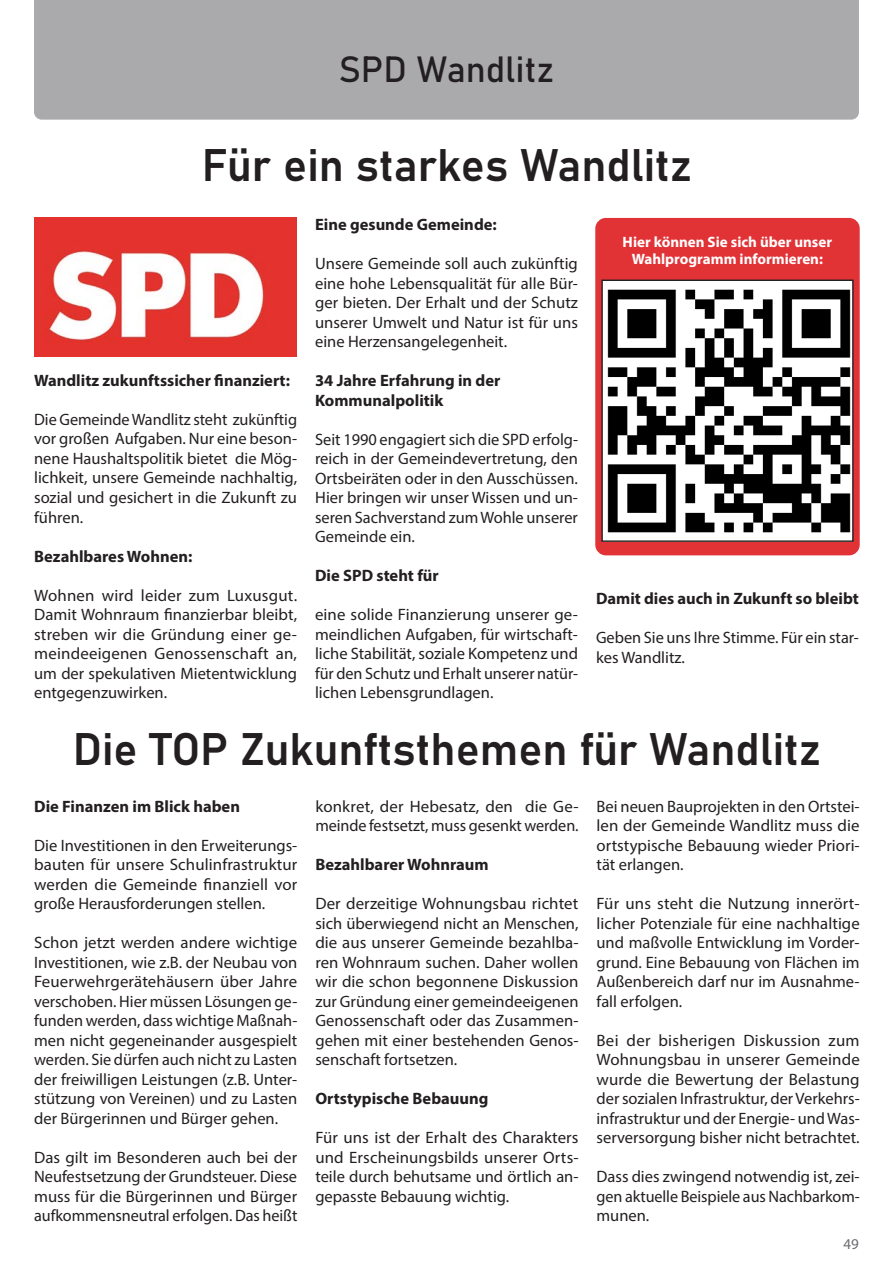
<style>
.page{position:relative;width:893px;height:1263px;background:#fff}
.page>*{position:absolute;margin:0;border:0;box-sizing:border-box;transform-origin:0 0}
.Überschrift_Light{font:45px "Bahnschrift";color:#231f20}
.Title___Tip{font:36px "Bahnschrift";color:#231f20}
.Blocksatz_Zwei{font:16.5px/19.5px "Myriad Pro";color:#231f20;text-align:justify}
.Blocksatz_Zwei-2{font:700 16.5px "Myriad Pro";color:#231f20}
.Blocksatz_Zwei-3{font:700 15px "Myriad Pro";color:#fff}
.t1{font:15px "Myriad Pro";color:#6c6d70}
</style>
<div class="page">
<div style="left:596px;top:219px;width:263px;height:336px;background:#e13336;border-radius:10px"></div>
<div style="left:595px;top:218px;width:265px;height:337px;border:2px solid #e13336;border-radius:10px"></div>
<div style="left:34px;top:0;width:825px;height:120px;background:#aaaaac"></div>
<img style="left:34px;top:218px;width:262px;height:139px">
<img style="left:603px;top:282px;width:249px;height:258px">
<div style="left:601px;top:280px;width:253px;height:262px;border:1px solid #231f20"></div>
<p class="Title___Tip" style="left:339px;top:42px;width:217px">SPD Wandlitz</p>
<p class="Überschrift_Light" style="left:202px;top:131px;width:492px">Für ein starkes Wandlitz</p>
<p class="Blocksatz_Zwei-2" style="left:34px;top:370px;width:257px">Wandlitz zukunftssicher finanziert:</p>
<p class="Blocksatz_Zwei" style="left:34px;top:409px;width:264px">Die Gemeinde Wandlitz steht zukünftig vor großen Aufgaben. Nur eine beson&shy;nene Haushaltspolitik bietet die Mög&shy;lichkeit, unsere Gemeinde nachhaltig, sozial und gesichert in die Zukunft zu führen.</p>
<p class="Blocksatz_Zwei-2" style="left:34px;top:545px;width:160px">Bezahlbares Wohnen:</p>
<p class="Blocksatz_Zwei" style="left:34px;top:585px;width:265px">Wohnen wird leider zum Luxusgut.<br>Damit Wohnraum finanzierbar bleibt, streben wir die Gründung einer ge&shy;meindeeigenen Genossenschaft an, um der spekulativen Mietentwicklung entgegenzuwirken.</p>
<p class="Blocksatz_Zwei-2" style="left:315px;top:214px;width:183px">Eine gesunde Gemeinde:</p>
<p class="Blocksatz_Zwei" style="left:315px;top:254px;width:264px">Unsere Gemeinde soll auch zukünftig eine hohe Lebensqualität für alle Bür&shy;ger bieten. Der Erhalt und der Schutz unserer Umwelt und Natur ist für uns eine Herzensangelegenheit.</p>
<p class="Blocksatz_Zwei-2" style="left:315px;top:370px;width:187px">34 Jahre Erfahrung in der</p>
<p class="Blocksatz_Zwei-2" style="left:315px;top:389px;width:130px">Kommunalpolitik</p>
<p class="Blocksatz_Zwei" style="left:315px;top:429px;width:264px">Seit 1990 engagiert sich die SPD erfolg&shy;reich in der Gemeindevertretung, den Ortsbeiräten oder in den Ausschüssen.<br>Hier bringen wir unser Wissen und un&shy;seren Sachverstand zum Wohle unserer Gemeinde ein.</p>
<p class="Blocksatz_Zwei-2" style="left:315px;top:565px;width:125px">Die SPD steht für</p>
<p class="Blocksatz_Zwei" style="left:315px;top:605px;width:264px">eine solide Finanzierung unserer ge&shy;meindlichen Aufgaben, für wirtschaft&shy;liche Stabilität, soziale Kompetenz und für den Schutz und Erhalt unserer natür&shy;lichen Lebensgrundlagen.</p>
<p class="Blocksatz_Zwei-3" style="left:623px;top:232px;width:211px">Hier können Sie sich über unser</p>
<p class="Blocksatz_Zwei-3" style="left:632px;top:249px;width:193px">Wahlprogramm informieren:</p>
<p class="Blocksatz_Zwei-2" style="left:596px;top:588px;width:264px">Damit dies auch in Zukunft so bleibt</p>
<p class="Blocksatz_Zwei" style="left:596px;top:628px;width:264px">Geben Sie uns Ihre Stimme. Für ein star&shy;kes Wandlitz.</p>
<p class="Überschrift_Light" style="left:73px;top:715px;width:750px">Die TOP Zukunftsthemen für Wandlitz</p>
<p class="Blocksatz_Zwei-2" style="left:34px;top:795px;width:207px">Die Finanzen im Blick haben</p>
<p class="Blocksatz_Zwei" style="left:34px;top:835px;width:265px">Die Investitionen in den Erweiterungs&shy;bauten für unsere Schulinfrastruktur werden die Gemeinde finanziell vor große Herausforderungen stellen.</p>
<p class="Blocksatz_Zwei" style="left:34px;top:932px;width:265px">Schon jetzt werden andere wichtige Investitionen, wie z.B. der Neubau von Feuerwehrgerätehäusern über Jahre verschoben. Hier müssen Lösungen ge&shy;funden werden, dass wichtige Maßnah&shy;men nicht gegeneinander ausgespielt werden. Sie dürfen auch nicht zu Lasten der freiwilligen Leistungen (z.B. Unter&shy;stützung von Vereinen) und zu Lasten der Bürgerinnen und Bürger gehen.</p>
<p class="Blocksatz_Zwei" style="left:34px;top:1147px;width:265px">Das gilt im Besonderen auch bei der Neufestsetzung der Grundsteuer. Diese muss für die Bürgerinnen und Bürger aufkommensneutral erfolgen. Das heißt</p>
<p class="Blocksatz_Zwei" style="left:315px;top:796px;width:265px">konkret, der Hebesatz, den die Ge&shy;meinde festsetzt, muss gesenkt werden.</p>
<p class="Blocksatz_Zwei-2" style="left:315px;top:854px;width:175px">Bezahlbarer Wohnraum</p>
<p class="Blocksatz_Zwei" style="left:315px;top:893px;width:265px">Der derzeitige Wohnungsbau richtet sich überwiegend nicht an Menschen, die aus unserer Gemeinde bezahlba&shy;ren Wohnraum suchen. Daher wollen wir die schon begonnene Diskussion zur Gründung einer gemeindeeigenen Genossenschaft oder das Zusammen&shy;gehen mit einer bestehenden Genos&shy;senschaft fortsetzen.</p>
<p class="Blocksatz_Zwei-2" style="left:315px;top:1088px;width:175px">Ortstypische Bebauung</p>
<p class="Blocksatz_Zwei" style="left:315px;top:1127px;width:265px">Für uns ist der Erhalt des Charakters und Erscheinungsbilds unserer Orts&shy;teile durch behutsame und örtlich an&shy;gepasste Bebauung wichtig.</p>
<p class="Blocksatz_Zwei" style="left:596px;top:796px;width:265px">Bei neuen Bauprojekten in den Ortstei&shy;len der Gemeinde Wandlitz muss die ortstypische Bebauung wieder Priori&shy;tät erlangen.</p>
<p class="Blocksatz_Zwei" style="left:596px;top:893px;width:265px">Für uns steht die Nutzung innerört&shy;licher Potenziale für eine nachhaltige und maßvolle Entwicklung im Vorder&shy;grund. Eine Bebauung von Flächen im Außenbereich darf nur im Ausnahme&shy;fall erfolgen.</p>
<p class="Blocksatz_Zwei" style="left:596px;top:1030px;width:265px">Bei der bisherigen Diskussion zum Wohnungsbau in unserer Gemeinde wurde die Bewertung der Belastung der sozialen Infrastruktur, der Verkehrs&shy;infrastruktur und der Energie- und Was&shy;serversorgung bisher nicht betrachtet.</p>
<p class="Blocksatz_Zwei" style="left:596px;top:1166px;width:265px">Dass dies zwingend notwendig ist, zei&shy;gen aktuelle Beispiele aus Nachbarkom&shy;munen.</p>
<p class="t1" style="left:844px;top:1234px;width:17px">49</p>
</div>
